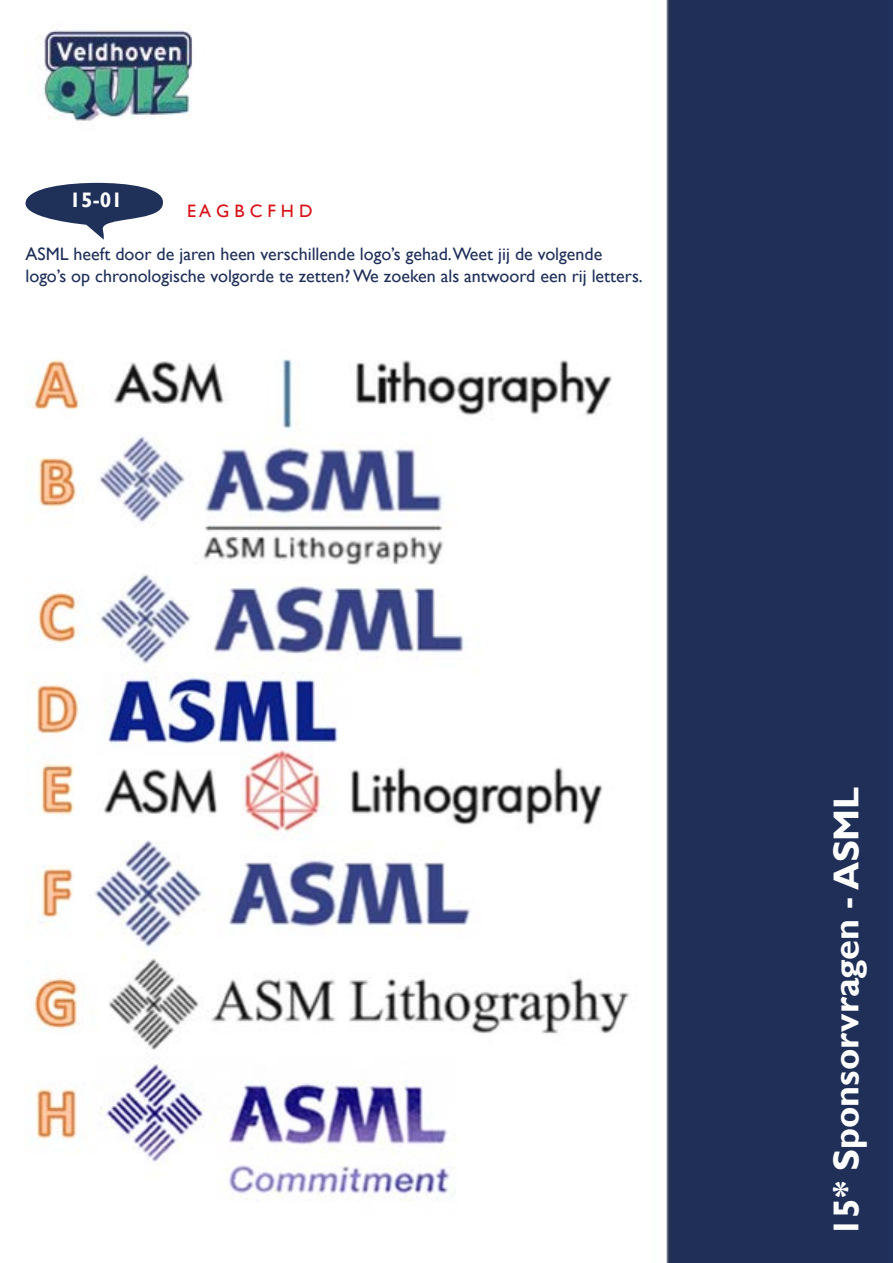
<style>
.page{position:relative;width:893px;height:1263px;background:#fff}
.page>*{position:absolute;margin:0;border:0;box-sizing:border-box;transform-origin:0 0}
.t1{font:700 36px "Gill Sans";color:#fff}
.t2{font:700 21px "Gill Sans";color:#fff}
.t3{font:18px/21.6px "Gill Sans";color:#1f2f59}
.t4{font:18px "Gill Sans";color:#d71117}
</style>
<div class="page">
<img style="left:25px;top:0;width:868px;height:1263px">
<img style="left:26px;top:337px;width:616px;height:878px">
<svg style="left:26px;top:183px;width:143px;height:57px"></svg>
<p class="t2" style="left:69px;top:187px;width:55px">15-01</p>
<p class="t4" style="left:187px;top:200px;width:127px">E A G B C F H D</p>
<p class="t3" style="left:26px;top:244px;width:619px">ASML heeft door de jaren heen verschillende logo’s gehad.Weet jij de volgende logo’s op chronologische volgorde te zetten? We zoeken als antwoord een rij letters.</p>
<h1 class="t1" style="left:824px;top:1237px;width:452px;rotate:-90deg">15* Sponsorvragen - ASML</h1>
</div>
